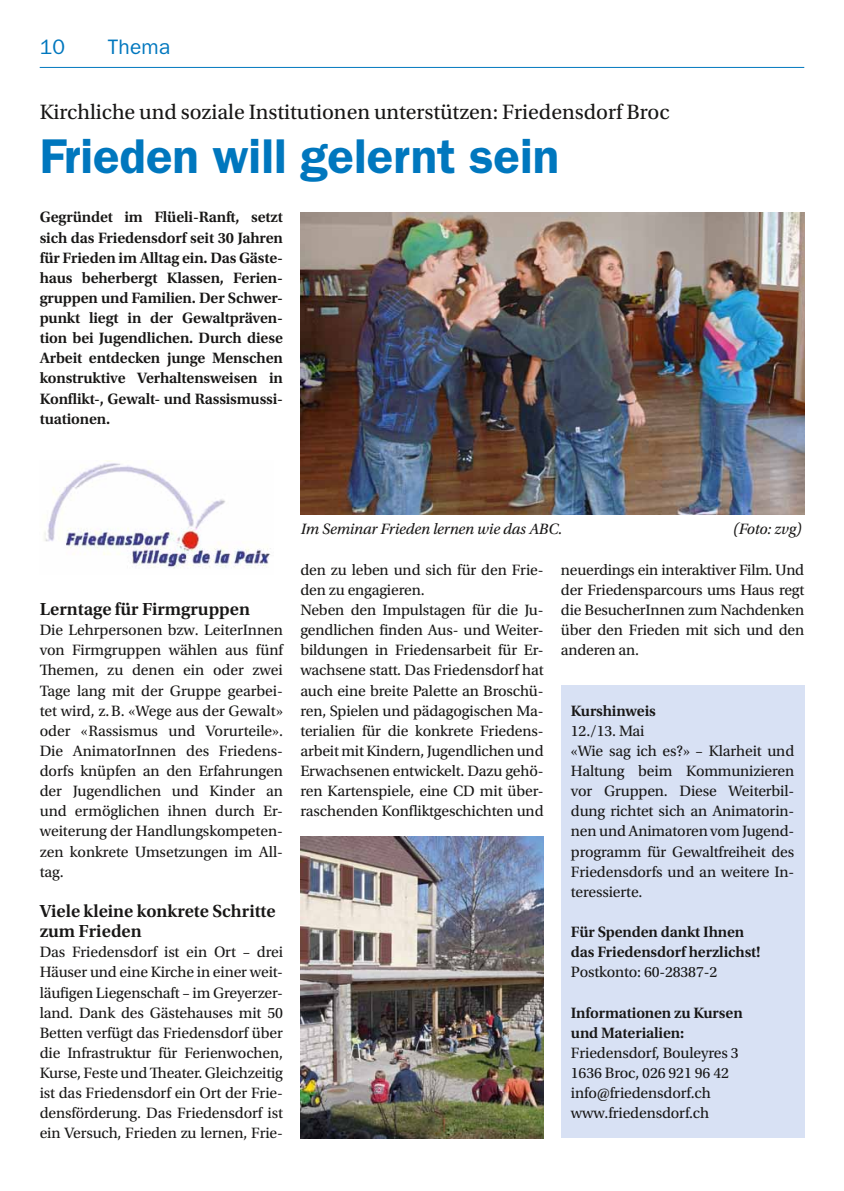
<style>
.page{position:relative;width:844px;height:1191px;background:#fff}
.page>*{position:absolute;margin:0;border:0;box-sizing:border-box;transform-origin:0 0}
.t1{font:600 49px "ITC Franklin Gothic Std";color:#0077be}
.t2{font:21.88px "Utopia Std";color:#181716}
.t3{font:21px "ITC Franklin Gothic Std";letter-spacing:.01em;color:#0077be}
.t4{font:600 18.38px/20.1px "Utopia Std";color:#181716}
.t5{font:15.75px/20.1px "Utopia Std";letter-spacing:-.01em;color:#181716;text-align:justify}
.t6{font:600 15.75px/20.1px "Utopia Std";letter-spacing:-.01em;color:#181716}
.t7{font:italic 15.75px "Utopia Std";letter-spacing:-.01em;color:#181716}
</style>
<div class="page">
<hr style="left:40px;top:67px;width:764px;height:1px;background:#0077be">
<img style="left:300px;top:212px;width:504px;height:302px">
<img style="left:44px;top:461px;width:227px;height:108px">
<img style="left:300px;top:836px;width:243px;height:302px">
<div style="left:561px;top:685px;width:243px;height:453px;background:#d8e1f4"></div>
<h3 class="t3" style="left:40px;top:35px;width:27px">10</h3>
<h3 class="t3" style="left:108px;top:35px;width:64px">Thema</h3>
<h2 class="t2" style="left:40px;top:100px;width:631px">Kirchliche und soziale Institutionen unterstützen: Friedensdorf Broc</h2>
<h1 class="t1" style="left:40px;top:127px;width:521px">Frieden will gelernt sein</h1>
<p class="t6" style="left:40px;top:207px;width:245px;text-align:justify">Gegründet im Flüeli-Ranft, setzt sich das Friedensdorf seit 30 Jahren für Frieden im Alltag ein. Das Gäste&shy;haus beherbergt Klassen, Ferien&shy;gruppen und Familien. Der Schwer&shy;punkt liegt in der Gewaltpräven&shy;tion bei Jugendlichen. Durch diese Arbeit entdecken junge Menschen konstruktive Verhaltensweisen in Konflikt-, Gewalt- und Rassismussi&shy;tuationen.</p>
<p class="t4" style="left:40px;top:599px;width:212px">Lerntage für Firmgruppen</p>
<p class="t5" style="left:40px;top:620px;width:245px">Die Lehrpersonen bzw. LeiterInnen von Firmgruppen wählen aus fünf Themen, zu denen ein oder zwei Tage lang mit der Gruppe gearbei&shy;tet wird, z. B. «Wege aus der Gewalt» oder «Rassismus und Vorurteile».<br>Die AnimatorInnen des Friedens&shy;dorfs knüpfen an den Erfahrungen der Ju gend lichen und Kinder an und ermög lichen ihnen durch Er&shy;weiterung der Handlungskompeten&shy;zen konkrete Umsetzungen im All&shy;tag.</p>
<p class="t4" style="left:40px;top:901px;width:237px">Viele kleine konkrete Schritte zum Frieden</p>
<p class="t5" style="left:40px;top:942px;width:245px">Das Friedensdorf ist ein Ort – drei Häuser und eine Kirche in einer weit&shy;läufigen Liegenschaft – im Greyerzer&shy;land. Dank des Gästehauses mit 50<br>Betten verfügt das Friedensdorf über die Infrastruktur für Ferienwochen, Kurse, Feste und Theater. Gleichzeitig ist das Friedensdorf ein Ort der Frie&shy;densförderung. Das Friedensdorf ist ein Versuch, Frieden zu lernen, Frie-</p>
<p class="t7" style="left:301px;top:521px;width:263px">Im Seminar Frieden lernen wie das ABC.</p>
<p class="t7" style="left:733px;top:521px;width:70px">(Foto: zvg)</p>
<p class="t5" style="left:300px;top:560px;width:245px;text-align:left">den zu leben und sich für den Frie&shy;den zu engagieren.<br>Neben den Impulstagen für die Ju&shy;gendlichen finden Aus- und Weiter&shy;bildungen in Friedensarbeit für Er&shy;wachsene statt. Das Friedensdorf hat auch eine breite Palette an Broschü&shy;ren, Spielen und pädagogischen Ma&shy;terialien für die konkrete Friedens&shy;arbeit mit Kindern, Jugendlichen und Erwachsenen entwickelt. Dazu gehö&shy;ren Kartenspiele, eine CD mit über&shy;raschenden Konfliktgeschichten und</p>
<p class="t5" style="left:561px;top:560px;width:245px">neuerdings ein interaktiver Film. Und der Friedensparcours ums Haus regt die BesucherInnen zum Nachdenken über den Frieden mit sich und den anderen an.</p>
<p class="t6" style="left:570px;top:700px;width:86px">Kurshinweis</p>
<p class="t5" style="left:570px;top:721px;width:225px;text-align:left">12./13. Mai<br>«Wie sag ich es?» – Klarheit und<br>Haltung beim Kommunizieren vor Gruppen. Diese Weiterbil&shy;dung richtet sich an Animatorin&shy;nen und Animatoren vom Jugend&shy;programm für Gewaltfreiheit des<br>Friedensdorfs und an weitere In&shy;teressierte.</p>
<p class="t6" style="left:570px;top:922px;width:191px">Für Spenden dankt Ihnen das Friedensdorf herzlichst!</p>
<p class="t5" style="left:570px;top:962px;width:148px">Postkonto: 60-28387-2</p>
<p class="t6" style="left:570px;top:1002px;width:173px">Informationen zu Kursen und Materialien:</p>
<p class="t5" style="left:570px;top:1043px;width:169px;text-align:left">Friedensdorf, Bouleyres 3<br>1636 Broc, 026 921 96 42 info@friedensdorf.ch www.friedensdorf.ch</p>
</div>
